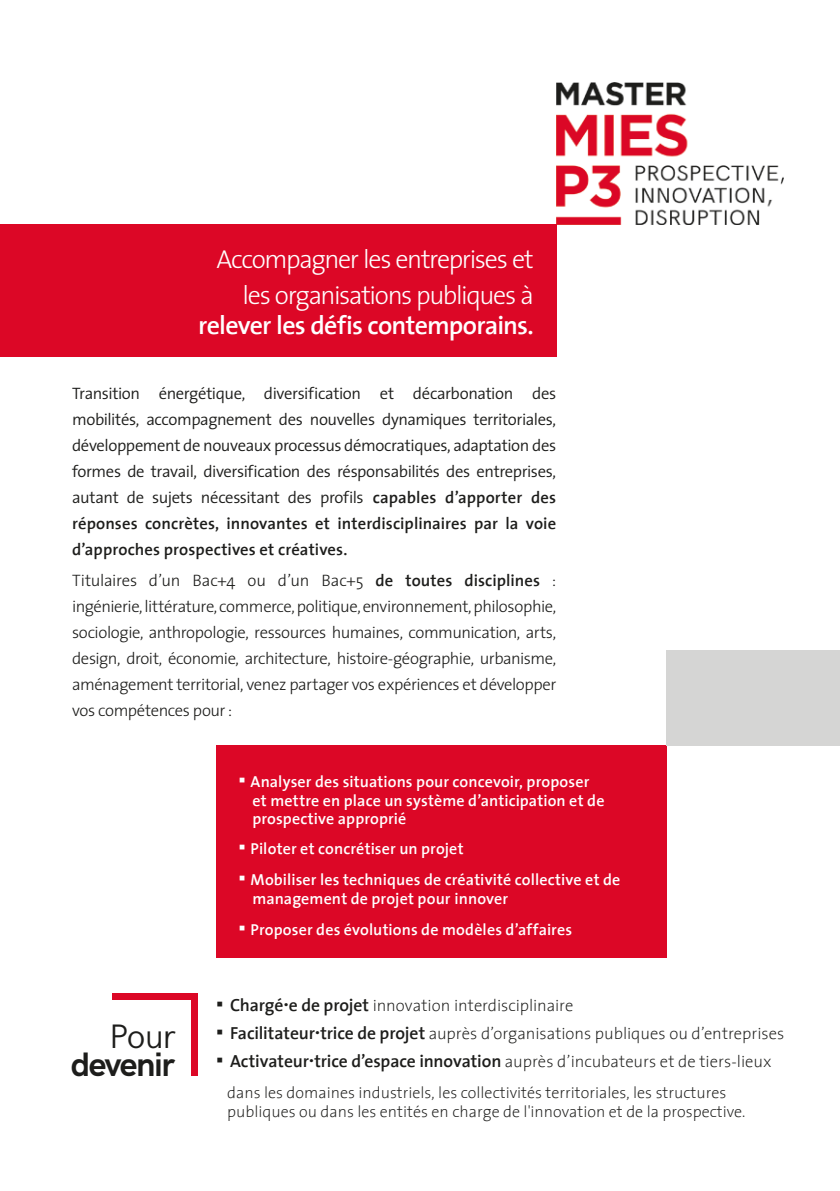
<style>
.page{position:relative;width:840px;height:1191px;background:#fff}
.page>*{position:absolute;margin:0;border:0;box-sizing:border-box;transform-origin:0 0}
.t1{font:700 34px "HK Grotesk";letter-spacing:-.045em;color:#1d1d1b}
.t2{font:300 34px "HK Grotesk";color:#1d1d1b}
.t3{font:300 26px/36px "The Sans";letter-spacing:-.05em;color:#fff;text-align:right}
.t4{font:600 26px "The Sans";letter-spacing:-.03em;color:#fff}
.t5{font:300 16.6px/26px "The Sans";letter-spacing:-.02em;color:#1d1d1b;text-align:justify}
.t6{font:300 16.6px/26px "The Sans";letter-spacing:-.025em;color:#1d1d1b;text-align:justify}
.t7{font:200 16.6px "The Sans";letter-spacing:-.005em;color:#1d1d1b}
.t8{font:600 16px/18px "The Sans";letter-spacing:.005em;color:#fff}
.t9{font:200 16px/19.2px "The Sans";color:#1d1d1b}
.s1{font-weight:600}
.s2{font-style:inherit}
.s3{font-family:"Arial";font-weight:400;font-size:21px}
.s4{font-weight:600;font-size:17.6px}
.s5{font-weight:600;font-size:22px}
</style>
<div class="page">
<img style="left:556px;top:83px;width:227px;height:142px">
<div style="left:112px;top:993px;width:85px;height:7px;background:#dc0726"></div>
<div style="left:191px;top:993px;width:6px;height:82px;background:#dc0726"></div>
<div style="left:0;top:224px;width:556px;height:133px;background:#dc0726"></div>
<div style="left:215px;top:745px;width:451px;height:213px;background:#dc0726"></div>
<div style="left:666px;top:650px;width:173px;height:95px;background:#d5d5d4"></div>
<h2 class="t3" style="left:216px;top:240px;width:319px">Accompagner les entreprises et les organisations publiques à</h2>
<h2 class="t4" style="left:198px;top:304px;width:337px">relever les défis contemporains.</h2>
<p class="t5" style="left:72px;top:379px;width:485px">Transition énergétique, diversification et décarbonation des mobilités, accompagnement des nouvelles dynamiques territoriales, développement de nouveaux processus démocratiques, adaptation des formes de travail, diversification des résponsabilités des entreprises, autant de sujets nécessitant des profils <span class="s1">capables d’apporter des réponses concrètes, innovantes et interdisciplinaires par la voie d’approches prospectives et créatives.</span></p>
<p class="t6" style="left:72px;top:567px;width:485px"><span class="s2">Titulaires d’un Bac+4 ou d’un Bac+5</span> <span class="s1">de toutes disciplines</span> : ingénierie, littérature, commerce, politique, environnement, philosophie, sociologie, anthropologie, ressources humaines, communication, arts, design, droit, économie, architecture, histoire-géographie, urbanisme, aménagement territorial, venez partager vos expériences et développer vos compétences pour :</p>
<h1 class="t2" style="left:109px;top:1010px;width:67px">Pour</h1>
<h1 class="t1" style="left:71px;top:1038px;width:105px">devenir</h1>
<p class="t8" style="left:252px;top:772px;width:353px;text-indent:-14px"><span class="s3">▪</span> Analyser des situations pour concevoir, proposer et mettre en place un système d’anticipation et de prospective approprié</p>
<p class="t8" style="left:238px;top:839px;width:227px"><span class="s3">▪</span> Piloter et concrétiser un projet</p>
<p class="t8" style="left:252px;top:869px;width:369px;line-height:19.2px;text-indent:-14px"><span class="s3">▪</span> Mobiliser les techniques de créativité collective et de management de projet pour innover</p>
<p class="t8" style="left:238px;top:920px;width:335px"><span class="s3">▪</span> Proposer des évolutions de modèles d’affaires</p>
<p class="t7" style="left:216px;top:991px;width:358px"><span class="s3">▪</span> <span class="s4">Chargé</span><span class="s5">·</span><span class="s4">e de projet</span> innovation interdisciplinaire</p>
<p class="t7" style="left:216px;top:1019px;width:569px"><span class="s3">▪</span> <span class="s4">Facilitateur</span><span class="s5">·</span><span class="s4">trice de projet</span> auprès d’organisations publiques ou d’entreprises</p>
<p class="t7" style="left:216px;top:1047px;width:556px"><span class="s3">▪</span> <span class="s4">Activateur</span><span class="s5">·</span><span class="s4">trice d’espace innovation</span> auprès d’incubateurs et de tiers-lieux</p>
<p class="t9" style="left:227px;top:1082px;width:519px">dans les domaines industriels, les collectivités territoriales, les structures publiques ou dans les entités en charge de l'innovation et de la prospective.</p>
</div>
